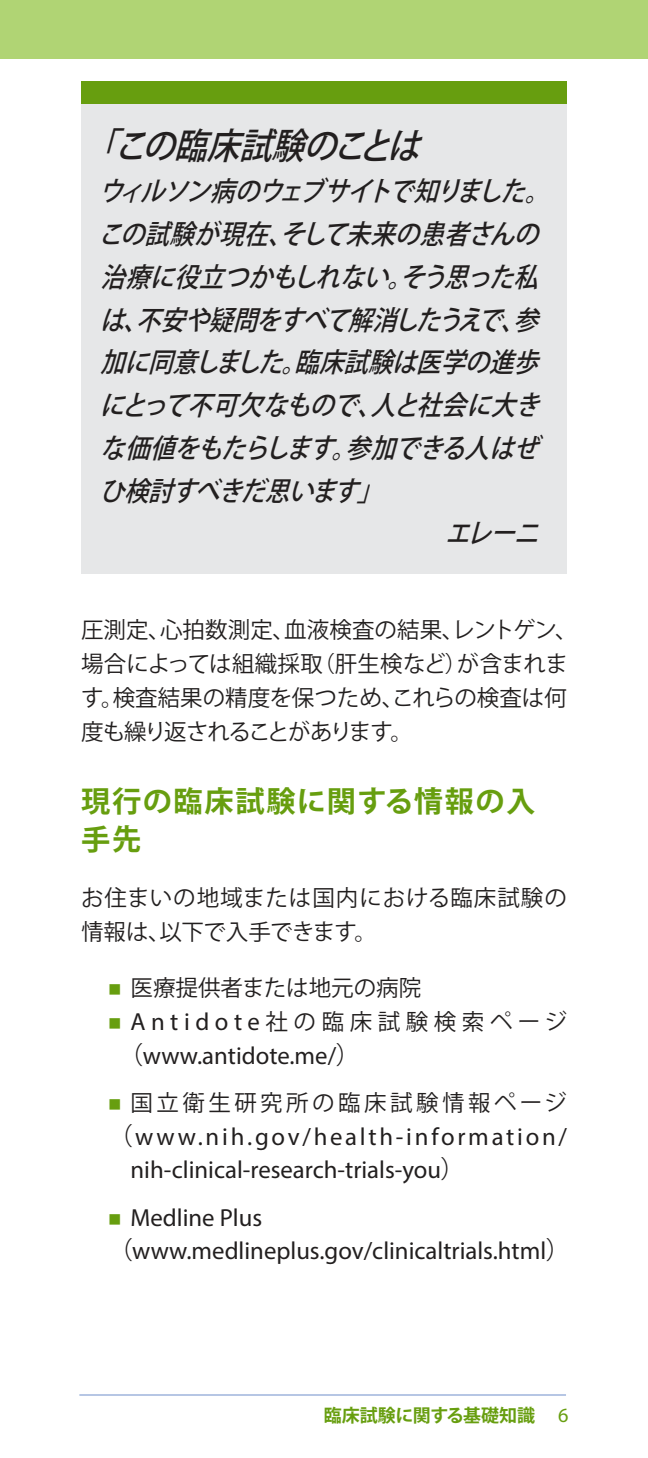
<style>
.page{position:relative;width:648px;height:1458px;background:#fff}
.page>*{position:absolute;margin:0;border:0;box-sizing:border-box;transform-origin:0 0}
.t1{font:italic 500 36px "Koz Go Pro";color:#221f1f;scale:.9 1}
.t2{font:700 29.25px/38.2px "Koz Go Pro";letter-spacing:.05em;color:#679e0f}
.t3{font:italic 500 27px "Koz Go Pro";color:#221f1f;scale:.9 1}
.t4{font:24.75px/33.8px "Myriad Pro";color:#221f1f}
.t5{font:22.5px/33.8px "Koz Go Pro";color:#221f1f}
.t6{font:22.5px "Koz Go Pro";letter-spacing:.245em;color:#221f1f}
.t7{font:22.5px "Koz Go Pro";letter-spacing:.155em;color:#221f1f}
.t8{font:700 18px "Koz Go Pro";color:#679e0f}
.s1{color:#679e0f}
.s2{font-family:"Myriad Pro";font-size:24.75px}
.s3{font-family:"Koz Go Pro"}
.s4{font-family:"Myriad Pro";font-weight:400;font-size:20.25px}
</style>
<div class="page">
<div style="left:0;top:0;width:648px;height:58px;background:#b0d474"></div>
<hr style="left:79px;top:1394px;width:487px;height:2px;background:#7e9bd0">
<div style="left:81px;top:104px;width:486px;height:469px;background:#e6e7e8"></div>
<div style="left:81px;top:81px;width:486px;height:23px;background:#679e0f"></div>
<h1 class="t1" style="left:85px;top:122px;width:388px">「この臨床試験のことは</h1>
<p class="t3" style="left:99px;top:174px;width:513px">ウィルソン病のウェブサイトで知りました。</p>
<p class="t3" style="left:98px;top:217px;width:501px">この試験が現在、そして未来の患者さんの</p>
<p class="t3" style="left:100px;top:260px;width:499px">治療に役立つかもしれない。そう思った私</p>
<p class="t3" style="left:100px;top:303px;width:499px">は、不安や疑問をすべて解消したうえで、参</p>
<p class="t3" style="left:100px;top:345px;width:499px">加に同意しました。臨床試験は医学の進歩</p>
<p class="t3" style="left:100px;top:388px;width:501px">にとって不可欠なもので、人と社会に大き</p>
<p class="t3" style="left:100px;top:431px;width:499px">な価値をもたらします。参加できる人はぜ</p>
<p class="t3" style="left:100px;top:474px;width:325px">ひ検討すべきだ思います」</p>
<p class="t3" style="left:445px;top:516px;width:116px">エレーニ</p>
<p class="t5" style="left:81px;top:614px;width:498px">圧測定、心拍数測定、血液検査の結果、レントゲン、場合によっては組織採取（肝生検など）が含まれます。検査結果の精度を保つため、これらの検査は何度も繰り返されることがあります。</p>
<p class="t2" style="left:81px;top:784px;width:456px">現行の臨床試験に関する情報の入手先</p>
<p class="t5" style="left:81px;top:882px;width:487px">お住まいの地域または国内における臨床試験の情報は、以下で入手できます。</p>
<p class="t5" style="left:108px;top:972px;width:315px"><span class="s1">■</span> 医療提供者または地元の病院</p>
<p class="t6" style="left:108px;top:1007px;width:461px"><span class="s1">■</span> <span class="s2">Antidote</span>社の臨床試験検索ページ</p>
<p class="t4" style="left:119px;top:1041px;width:243px"><span class="s3">（</span>www.antidote.me/<span class="s3">）</span></p>
<p class="t7" style="left:108px;top:1088px;width:461px"><span class="s1">■</span> 国立衛生研究所の臨床試験情報ページ</p>
<p class="t4" style="left:130px;top:1122px;width:438px;text-indent:-22px"><span class="s3">（</span>www.nih.gov/health-information/ nih-clinical-research-trials-you<span class="s3">）</span></p>
<p class="t4" style="left:108px;top:1203px;width:464px"><span class="s1">■</span> Medline Plus<span class="s3">（</span>www.medlineplus.gov/clinicaltrials.html<span class="s3">）</span></p>
<p class="t8" style="left:324px;top:1404px;width:246px">臨床試験に関する基礎知識 <span class="s4">6</span></p>
</div>
